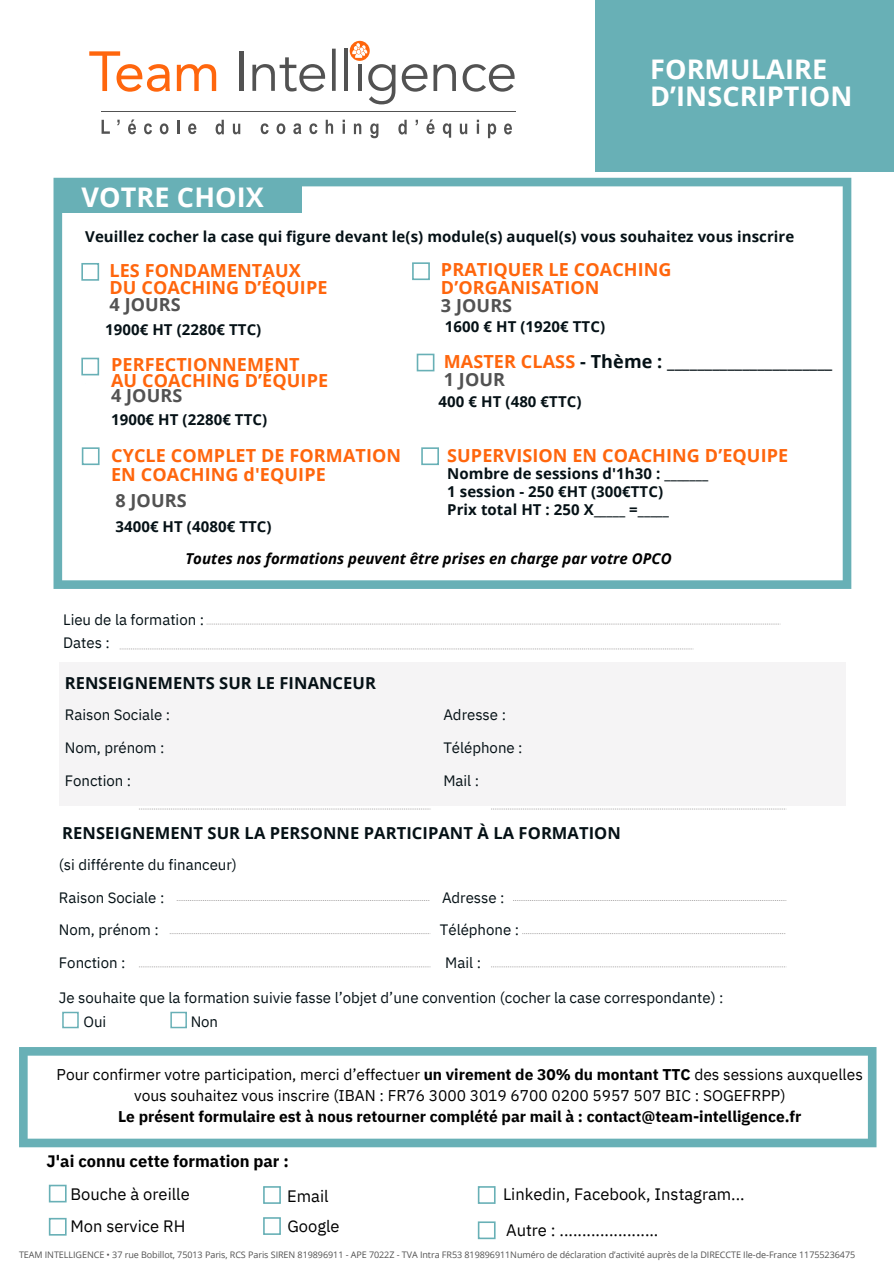
<style>
.page{position:relative;width:894px;height:1264px;background:#fff}
.page>*{position:absolute;margin:0;border:0;box-sizing:border-box;transform-origin:0 0}
.t1{font:700 27px/27px "Open Sans";letter-spacing:.005em;color:#fff}
.t2{font:700 18px/18px "Open Sans";letter-spacing:.005em;color:#ff660d}
.t3{font:700 18px "Open Sans";letter-spacing:.005em;color:#051116}
.t4{font:700 18px "Open Sans";letter-spacing:.005em;color:#525252}
.t5{font:16.5px "IBM Plex Sans";color:#000}
.t6{font:700 16.5px "Open Sans";letter-spacing:.005em;color:#051116}
.t7{font:700 16.5px "IBM Plex Sans";color:#000}
.t8{font:15.6px/21.1px "IBM Plex Sans";color:#000;text-align:center}
.t9{font:700 15.6px "IBM Plex Sans";color:#000}
.t10{font:15px/32.7px "IBM Plex Sans";color:#051116}
.t11{font:700 15px "Open Sans";letter-spacing:.005em;color:#051116}
.t12{font:italic 700 15px "Open Sans";color:#000}
.t13{font:9px "Open Sans";letter-spacing:-.005em;color:#525252}
.s1{color:#ff660d}
.s2{font-weight:700}
</style>
<div class="page">
<svg style="left:101px;top:120px;width:19px;height:14px"></svg>
<svg style="left:128px;top:119px;width:40px;height:15px"></svg>
<hr style="left:177px;top:120px;width:3px;height:14px;background:#525252">
<svg style="left:188px;top:123px;width:8px;height:11px"></svg>
<svg style="left:89px;top:51px;width:127px;height:41px"></svg>
<svg style="left:215px;top:120px;width:9px;height:14px"></svg>
<svg style="left:233px;top:124px;width:7px;height:10px"></svg>
<div style="left:239px;top:51px;width:5px;height:40px;background:#525252"></div>
<svg style="left:260px;top:123px;width:57px;height:11px"></svg>
<svg style="left:325px;top:120px;width:8px;height:14px"></svg>
<svg style="left:252px;top:49px;width:83px;height:42px"></svg>
<svg style="left:342px;top:120px;width:3px;height:14px"></svg>
<svg style="left:354px;top:123px;width:7px;height:11px"></svg>
<svg style="left:370px;top:123px;width:8px;height:15px"></svg>
<svg style="left:398px;top:120px;width:8px;height:14px"></svg>
<svg style="left:415px;top:120px;width:3px;height:5px"></svg>
<svg style="left:426px;top:119px;width:25px;height:19px"></svg>
<svg style="left:459px;top:124px;width:8px;height:10px"></svg>
<svg style="left:476px;top:120px;width:3px;height:14px"></svg>
<svg style="left:358px;top:65px;width:3px;height:26px"></svg>
<svg style="left:462px;top:64px;width:52px;height:28px"></svg>
<svg style="left:433px;top:64px;width:23px;height:27px"></svg>
<hr style="left:344px;top:49px;width:4px;height:42px;background:#525252">
<svg style="left:401px;top:64px;width:26px;height:28px"></svg>
<svg style="left:368px;top:64px;width:27px;height:40px"></svg>
<hr style="left:101px;top:111px;width:414px;height:1px;background:#525252">
<svg style="left:349px;top:41px;width:20px;height:20px"></svg>
<svg style="left:352px;top:43px;width:15px;height:15px"></svg>
<svg style="left:488px;top:123px;width:24px;height:15px"></svg>
<div style="left:595px;top:0;width:298px;height:172px;background:#68b0b6"></div>
<svg style="left:62px;top:1011px;width:17px;height:17px"></svg>
<svg style="left:170px;top:1011px;width:17px;height:17px"></svg>
<svg style="left:139px;top:808px;width:291px;height:1px"></svg>
<svg style="left:139px;top:966px;width:291px;height:1px"></svg>
<svg style="left:170px;top:933px;width:260px;height:1px"></svg>
<svg style="left:177px;top:900px;width:253px;height:1px"></svg>
<svg style="left:206px;top:623px;width:573px;height:1px"></svg>
<svg style="left:491px;top:808px;width:294px;height:1px"></svg>
<svg style="left:491px;top:966px;width:295px;height:1px"></svg>
<svg style="left:513px;top:900px;width:273px;height:1px"></svg>
<svg style="left:522px;top:933px;width:263px;height:1px"></svg>
<div style="left:59px;top:661px;width:786px;height:144px;background:#f5f4f5"></div>
<svg style="left:120px;top:648px;width:573px;height:1px"></svg>
<svg style="left:49px;top:1184px;width:18px;height:18px"></svg>
<svg style="left:49px;top:1217px;width:18px;height:18px"></svg>
<svg style="left:263px;top:1186px;width:18px;height:17px"></svg>
<svg style="left:263px;top:1217px;width:18px;height:17px"></svg>
<svg style="left:477px;top:1186px;width:18px;height:17px"></svg>
<svg style="left:477px;top:1221px;width:18px;height:18px"></svg>
<svg style="left:53px;top:178px;width:798px;height:411px"></svg>
<svg style="left:19px;top:1047px;width:857px;height:100px"></svg>
<div style="left:83px;top:356px;width:37px;height:37px;background:#fff;border-radius:50%"></div>
<div style="left:73px;top:473px;width:37px;height:37px;background:#fff;border-radius:50%"></div>
<div style="left:399px;top:473px;width:37px;height:37px;background:#fff;border-radius:50%"></div>
<svg style="left:412px;top:353px;width:22px;height:30px"></svg>
<div style="left:72px;top:252px;width:37px;height:37px;background:#fff;border-radius:50%"></div>
<div style="left:396px;top:259px;width:38px;height:37px;background:#fff;border-radius:50%"></div>
<svg style="left:412px;top:262px;width:18px;height:18px"></svg>
<svg style="left:81px;top:263px;width:19px;height:18px"></svg>
<svg style="left:81px;top:358px;width:19px;height:25px"></svg>
<svg style="left:82px;top:447px;width:17px;height:18px"></svg>
<svg style="left:421px;top:447px;width:18px;height:18px"></svg>
<p class="t1" style="left:81px;top:183px;width:184px">VOTRE CHOIX</p>
<p class="t1" style="left:649px;top:55px;width:204px">FORMULAIRE<br>D’INSCRIPTION</p>
<p class="t11" style="left:85px;top:225px;width:710px">Veuillez cocher la case qui figure devant le(s) module(s) auquel(s) vous souhaitez vous inscrire</p>
<p class="t2" style="left:109px;top:261px;width:193px">LES FONDAMENTAUX</p>
<p class="t2" style="left:109px;top:278px;width:219px">DU COACHING D’ÉQUIPE</p>
<p class="t4" style="left:109px;top:291px;width:73px">4 JOURS</p>
<p class="t2" style="left:441px;top:260px;width:232px">PRATIQUER LE COACHING<br>D’ORGANISATION</p>
<p class="t4" style="left:441px;top:293px;width:73px">3 JOURS</p>
<p class="t11" style="left:105px;top:319px;width:158px">1900€ HT (2280€ TTC)</p>
<p class="t2" style="left:111px;top:355px;width:190px">PERFECTIONNEMENT</p>
<p class="t2" style="left:111px;top:370px;width:218px">AU COACHING D’ÉQUIPE</p>
<p class="t4" style="left:111px;top:383px;width:73px">4 JOURS</p>
<p class="t11" style="left:111px;top:409px;width:158px">1900€ HT (2280€ TTC)</p>
<p class="t2" style="left:111px;top:445px;width:291px;line-height:19.2px">CYCLE COMPLET DE FORMATION<br>EN COACHING d'EQUIPE</p>
<p class="t4" style="left:115px;top:488px;width:73px">8 JOURS</p>
<p class="t11" style="left:115px;top:516px;width:158px">3400€ HT (4080€ TTC)</p>
<p class="t11" style="left:445px;top:316px;width:162px">1600 € HT (1920€ TTC)</p>
<p class="t3" style="left:443px;top:349px;width:390px"><span class="s1">MASTER CLASS</span> - Thème : ______________________</p>
<p class="t4" style="left:443px;top:367px;width:63px">1 JOUR</p>
<p class="t11" style="left:438px;top:391px;width:144px">400 € HT (480 €TTC)</p>
<p class="t2" style="left:447px;top:445px;width:342px">SUPERVISION EN COACHING D’EQUIPE</p>
<p class="t11" style="left:447px;top:462px;width:262px">Nombre de sessions d'1h30 : _______</p>
<p class="t11" style="left:447px;top:480px;width:217px">1 session - 250 €HT (300€TTC)</p>
<p class="t11" style="left:447px;top:498px;width:223px">Prix total HT : 250 X_____ =_____</p>
<p class="t12" style="left:185px;top:548px;width:487px">Toutes nos formations peuvent être prises en charge par votre OPCO</p>
<p class="t10" style="left:63px;top:607px;width:142px;line-height:23.7px">Lieu de la formation :<br>Dates :</p>
<p class="t6" style="left:65px;top:671px;width:313px">RENSEIGNEMENTS SUR LE FINANCEUR</p>
<p class="t10" style="left:65px;top:698px;width:107px">Raison Sociale :<br>Nom, prénom :<br>Fonction :</p>
<p class="t10" style="left:443px;top:698px;width:81px">Adresse :<br>Téléphone :</p>
<p class="t10" style="left:443px;top:763px;width:37px">Mail :</p>
<p class="t6" style="left:62px;top:821px;width:560px">RENSEIGNEMENT SUR LA PERSONNE PARTICIPANT À LA FORMATION</p>
<p class="t10" style="left:59px;top:848px;width:179px">(si différente du financeur)</p>
<p class="t10" style="left:59px;top:880px;width:107px">Raison Sociale :</p>
<p class="t10" style="left:442px;top:880px;width:64px">Adresse :</p>
<p class="t10" style="left:59px;top:913px;width:101px">Nom, prénom :</p>
<p class="t10" style="left:440px;top:913px;width:81px">Téléphone :</p>
<p class="t10" style="left:59px;top:946px;width:68px">Fonction :</p>
<p class="t10" style="left:445px;top:946px;width:37px">Mail :</p>
<p class="t10" style="left:59px;top:980px;width:666px">Je souhaite que la formation suivie fasse l’objet d’une convention (cocher la case correspondante) :</p>
<p class="t10" style="left:83px;top:1004px;width:24px">Oui</p>
<p class="t10" style="left:191px;top:1004px;width:29px">Non</p>
<p class="t8" style="left:57px;top:1063px;width:807px">Pour confirmer votre participation, merci d’effectuer <span class="s2">un virement de 30% du montant TTC</span> des sessions auxquelles vous souhaitez vous inscrire (IBAN : FR76 3000 3019 6700 0200 5957 507 BIC : SOGEFRPP)</p>
<p class="t9" style="left:118px;top:1106px;width:684px">Le présent formulaire est à nous retourner complété par mail à : contact@team-intelligence.fr</p>
<p class="t7" style="left:47px;top:1149px;width:244px">J'ai connu cette formation par :</p>
<p class="t5" style="left:70px;top:1182px;width:121px">Bouche à oreille</p>
<p class="t5" style="left:70px;top:1214px;width:116px">Mon service RH</p>
<p class="t5" style="left:287px;top:1185px;width:43px">Email</p>
<p class="t5" style="left:287px;top:1214px;width:54px">Google</p>
<p class="t5" style="left:503px;top:1182px;width:243px">Linkedin, Facebook, Instagram...</p>
<p class="t5" style="left:506px;top:1218px;width:154px">Autre : ......................</p>
<p class="t13" style="left:19px;top:1248px;width:837px">TEAM INTELLIGENCE • 37 rue Bobillot, 75013 Paris, RCS Paris SIREN 819896911 - APE 7022Z - TVA Intra FR53 819896911Numéro de déclaration d’activité auprès de la DIRECCTE Ile-de-France 11755236475</p>
</div>
